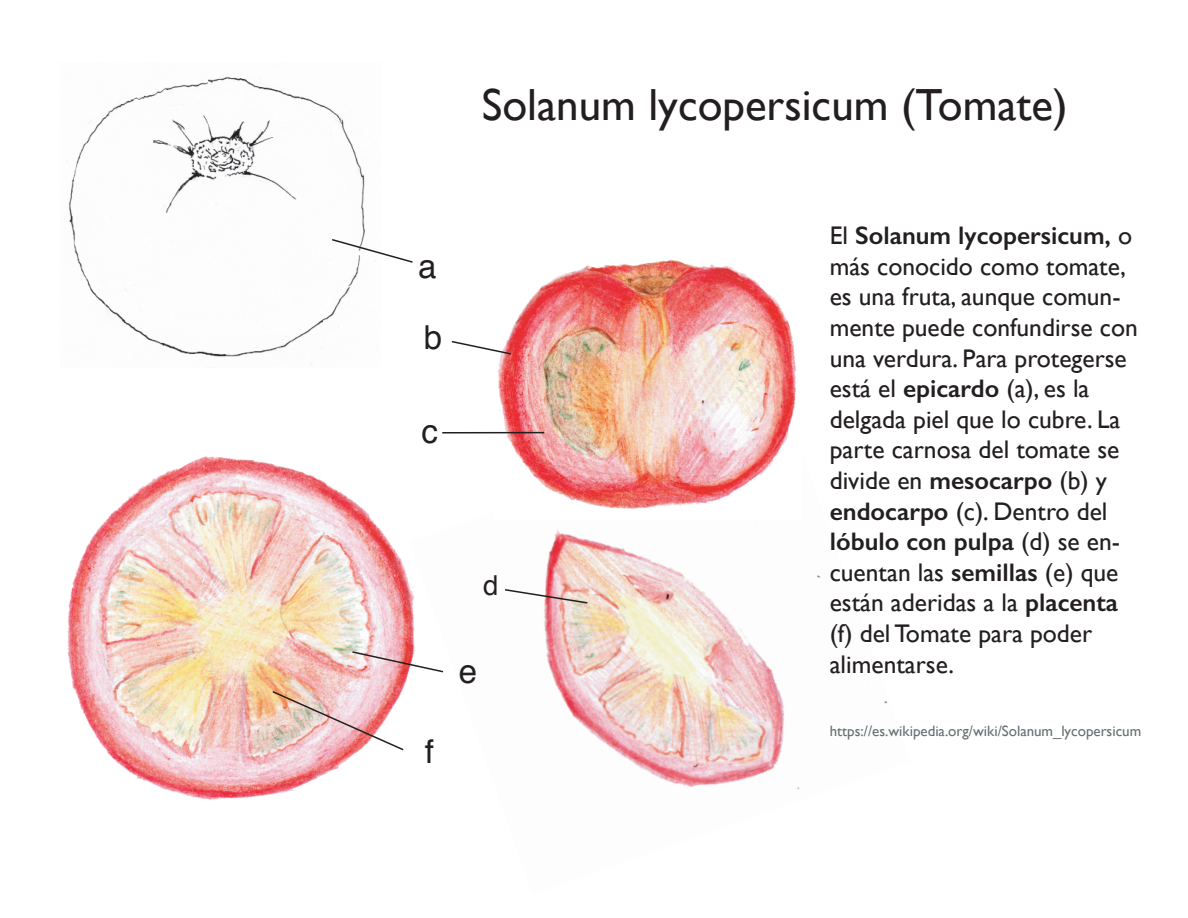
<style>
.page{position:relative;width:1188px;height:918px;background:#fff}
.page>*{position:absolute;margin:0;border:0;box-sizing:border-box;transform-origin:0 0}
.t1{font:45px "Gill Sans";color:#231f20}
.t2{font:33px "Helvetica";color:#231f20}
.t3{font:27.45px "Helvetica";color:#231f20}
.t4{font:25.5px/30.6px "Gill Sans";color:#231f20}
.t5{font:15px "Gill Sans";color:#676e71}
.s1{font-weight:600}
</style>
<div class="page">
<img style="left:486px;top:431px;width:402px;height:359px">
<svg style="left:503px;top:588px;width:86px;height:17px"></svg>
<img style="left:68px;top:77px;width:297px;height:288px">
<svg style="left:330px;top:238px;width:83px;height:26px"></svg>
<img style="left:67px;top:456px;width:348px;height:344px">
<svg style="left:351px;top:650px;width:93px;height:24px"></svg>
<img style="left:271px;top:690px;width:134px;height:62px">
<img style="left:494px;top:260px;width:308px;height:259px">
<hr style="left:442px;top:432px;width:102px;height:2px;background:#231f20">
<svg style="left:451px;top:340px;width:62px;height:16px"></svg>
<h1 class="t1" style="left:482px;top:78px;width:587px">Solanum lycopersicum (Tomate)</h1>
<p class="t2" style="left:418px;top:241px;width:20px">a</p>
<p class="t2" style="left:424px;top:312px;width:20px">b</p>
<p class="t2" style="left:421px;top:406px;width:18px">c</p>
<p class="t3" style="left:483px;top:565px;width:17px">d</p>
<p class="t2" style="left:425px;top:726px;width:11px">f</p>
<p class="t2" style="left:459px;top:646px;width:20px">e</p>
<p class="t4" style="left:830px;top:220px;width:310px">El <span class="s1">Solanum lycopersicum,</span> o más conocido como tomate, es una fruta, aunque comun&shy;mente puede confundirse con una verdura. Para protegerse está el <span class="s1">epicardo</span> (a), es la delgada piel que lo cubre. La parte carnosa del tomate se divide en <span class="s1">mesocarpo</span> (b) y <span class="s1">endocarpo</span> (c). Dentro del <span class="s1">lóbulo con pulpa</span> (d) se en&shy;cuentan las <span class="s1">semillas</span> (e) que están aderidas a la <span class="s1">placenta </span>(f) del Tomate para poder alimentarse.</p>
<p class="t5" style="left:830px;top:722px;width:313px">https://es.wikipedia.org/wiki/Solanum_lycopersicum</p>
</div>
